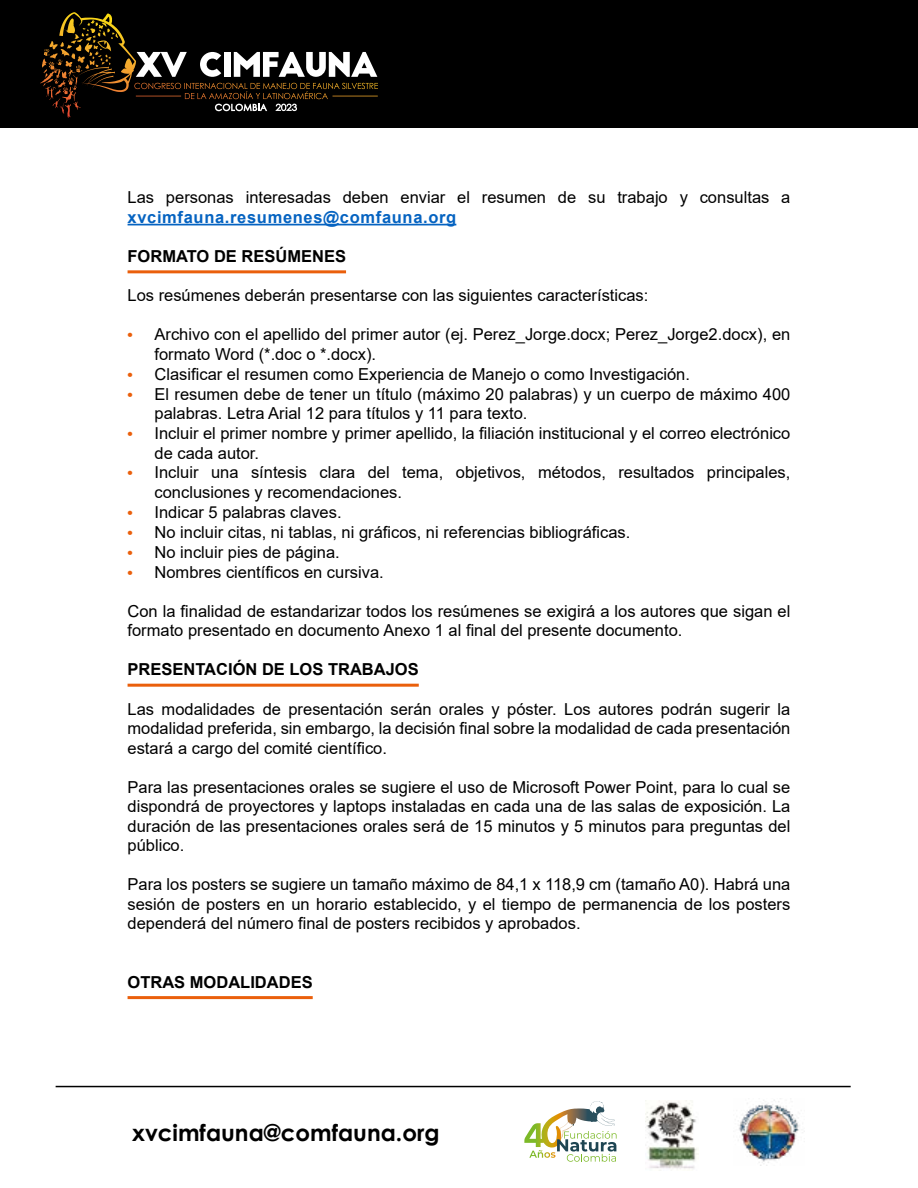
<style>
.page{position:relative;width:918px;height:1188px;background:#fff}
.page>*{position:absolute;margin:0;border:0;box-sizing:border-box;transform-origin:0 0}
.t1{font:700 22.95px "Century Gothic";color:#000}
.t2{font:16.5px/19.5px "Arial";color:#000}
.t3{font:700 16.5px "Arial";color:#000}
.t4{font:700 16.5px "Arial";letter-spacing:.04em;color:#0563c1}
.s1{font-weight:700;font-size:15px;color:#ea5f0b}
</style>
<div class="page">
<div style="left:0;top:0;width:918px;height:128px;background:#000"></div>
<svg style="left:41px;top:12px;width:337px;height:106px"></svg>
<img style="left:645px;top:1100px;width:54px;height:71px">
<img style="left:738px;top:1098px;width:62px;height:68px">
<svg style="left:524px;top:1101px;width:93px;height:61px"></svg>
<hr style="left:56px;top:1086px;width:795px;height:1px;background:#000">
<hr style="left:128px;top:224px;width:328px;height:1px;background:#0563c1">
<hr style="left:128px;top:270px;width:218px;height:3px;background:#ea5f0b">
<hr style="left:128px;top:684px;width:291px;height:3px;background:#ea5f0b">
<hr style="left:128px;top:996px;width:185px;height:3px;background:#ea5f0b">
<p class="t2" style="left:128px;top:188px;width:664px">Las personas interesadas deben enviar el resumen de su trabajo y consultas a</p>
<p class="t4" style="left:128px;top:205px;width:330px">xvcimfauna.resumenes@comfauna.org</p>
<p class="t3" style="left:128px;top:244px;width:220px">FORMATO DE RESÚMENES</p>
<p class="t2" style="left:128px;top:286px;width:522px">Los resúmenes deberán presentarse con las siguientes características:</p>
<p class="t2" style="left:155px;top:325px;width:637px;text-indent:-27px"><span class="s1">•</span> Archivo con el apellido del primer autor (ej. Perez_Jorge.docx; Perez_Jorge2.docx), en formato Word (*.doc o *.docx).</p>
<p class="t2" style="left:128px;top:364px;width:564px"><span class="s1">•</span> Clasificar el resumen como Experiencia de Manejo o como Investigación.</p>
<p class="t2" style="left:155px;top:384px;width:637px;text-indent:-27px"><span class="s1">•</span> El resumen debe de tener un título (máximo 20 palabras) y un cuerpo de máximo 400 palabras. Letra Arial 12 para títulos y 11 para texto.</p>
<p class="t2" style="left:155px;top:423px;width:637px;text-indent:-27px"><span class="s1">•</span> Incluir el primer nombre y primer apellido, la filiación institucional y el correo electrónico de cada autor.</p>
<p class="t2" style="left:155px;top:463px;width:637px;text-indent:-27px"><span class="s1">•</span> Incluir una síntesis clara del tema, objetivos, métodos, resultados principales, conclusiones y recomendaciones.</p>
<p class="t2" style="left:128px;top:502px;width:216px"><span class="s1">•</span> Indicar 5 palabras claves.</p>
<p class="t2" style="left:128px;top:522px;width:504px"><span class="s1">•</span> No incluir citas, ni tablas, ni gráficos, ni referencias bibliográficas.</p>
<p class="t2" style="left:128px;top:542px;width:214px"><span class="s1">•</span> No incluir pies de página.</p>
<p class="t2" style="left:128px;top:562px;width:258px"><span class="s1">•</span> Nombres científicos en cursiva.</p>
<p class="t2" style="left:128px;top:601px;width:664px">Con la finalidad de estandarizar todos los resúmenes se exigirá a los autores que sigan el formato presentado en documento Anexo 1 al final del presente documento.</p>
<p class="t3" style="left:128px;top:658px;width:293px">PRESENTACIÓN DE LOS TRABAJOS</p>
<p class="t2" style="left:128px;top:699px;width:664px;text-align:justify">Las modalidades de presentación serán orales y póster. Los autores podrán sugerir la modalidad preferida, sin embargo, la decisión final sobre la modalidad de cada presentación estará a cargo del comité científico.</p>
<p class="t2" style="left:128px;top:777px;width:664px;text-align:justify">Para las presentaciones orales se sugiere el uso de Microsoft Power Point, para lo cual se dispondrá de proyectores y laptops instaladas en cada una de las salas de exposición. La duración de las presentaciones orales será de 15 minutos y 5 minutos para preguntas del público.</p>
<p class="t2" style="left:128px;top:874px;width:664px;text-align:justify">Para los posters se sugiere un tamaño máximo de 84,1 x 118,9 cm (tamaño A0). Habrá una sesión de posters en un horario establecido, y el tiempo de permanencia de los posters dependerá del número final de posters recibidos y aprobados.</p>
<p class="t3" style="left:128px;top:970px;width:187px">OTRAS MODALIDADES</p>
<h1 class="t1" style="left:132px;top:1115px;width:309px">xvcimfauna@comfauna.org</h1>
</div>
